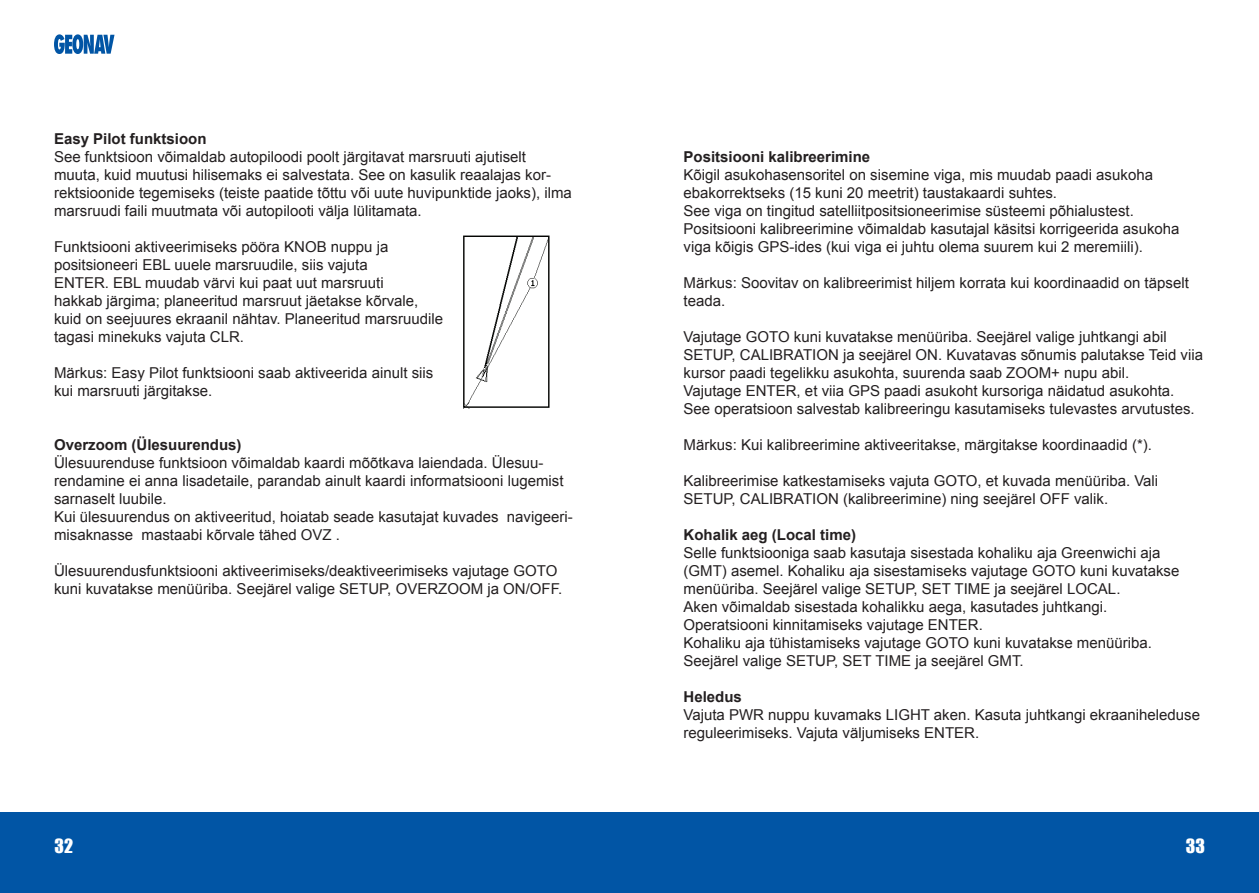
<style>
.page{position:relative;width:1259px;height:893px;background:#fff}
.page>*{position:absolute;margin:0;border:0;box-sizing:border-box;transform-origin:0 0}
.t1{font:18px "Impact";color:#fff}
.t2{font:15px/18px "Arial";color:#231f20}
.t3{font:700 15px "Arial";color:#231f20}
</style>
<div class="page">
<div style="left:0;top:812px;width:629px;height:81px;background:#0155a5"></div>
<svg style="left:54px;top:34px;width:60px;height:20px"></svg>
<div style="left:629px;top:812px;width:630px;height:81px;background:#0155a5"></div>
<img style="left:465px;top:238px;width:82px;height:168px">
<div style="left:463px;top:236px;width:86px;height:172px;border:1px solid #040503"></div>
<p class="t3" style="left:54px;top:131px;width:154px">Easy Pilot funktsioon</p>
<p class="t2" style="left:54px;top:148px;width:519px">See funktsioon võimaldab autopiloodi poolt järgitavat marsruuti ajutiselt muuta, kuid muutusi hilisemaks ei salvestata. See on kasulik reaalajas kor&shy;rektsioonide tegemiseks (teiste paatide tõttu või uute huvipunktide jaoks), ilma marsruudi faili muutmata või autopilooti välja lülitamata.</p>
<p class="t2" style="left:54px;top:238px;width:391px">Funktsiooni aktiveerimiseks pööra KNOB nuppu ja positsioneeri EBL uuele marsruudile, siis vajuta<br>ENTER. EBL muudab värvi kui paat uut marsruuti<br>hakkab järgima; planeeritud marsruut jäetakse kõrvale, kuid on seejuures ekraanil nähtav. Planeeritud marsruudile tagasi minekuks vajuta CLR.</p>
<p class="t2" style="left:54px;top:364px;width:381px">Märkus: Easy Pilot funktsiooni saab aktiveerida ainult siis kui marsruuti järgitakse.</p>
<p class="t3" style="left:54px;top:437px;width:189px">Overzoom (Ülesuurendus)</p>
<p class="t2" style="left:54px;top:454px;width:520px">Ülesuurenduse funktsioon võimaldab kaardi mõõtkava laiendada. Ülesuu&shy;rendamine ei anna lisadetaile, parandab ainult kaardi informatsiooni lugemist sarnaselt luubile.<br>Kui ülesuurendus on aktiveeritud, hoiatab seade kasutajat kuvades navigeeri&shy;misaknasse mastaabi kõrvale tähed OVZ .</p>
<p class="t2" style="left:54px;top:562px;width:510px">Ülesuurendusfunktsiooni aktiveerimiseks/deaktiveerimiseks vajutage GOTO kuni kuvatakse menüüriba. Seejärel valige SETUP, OVERZOOM ja ON/OFF.</p>
<p class="t3" style="left:683px;top:149px;width:188px">Positsiooni kalibreerimine</p>
<p class="t2" style="left:683px;top:166px;width:497px">Kõigil asukohasensoritel on sisemine viga, mis muudab paadi asukoha ebakorrektseks (15 kuni 20 meetrit) taustakaardi suhtes.<br>See viga on tingitud satelliitpositsioneerimise süsteemi põhialustest.<br>Positsiooni kalibreerimine võimaldab kasutajal käsitsi korrigeerida asukoha viga kõigis GPS-ides (kui viga ei juhtu olema suurem kui 2 meremiili).</p>
<p class="t2" style="left:683px;top:274px;width:507px">Märkus: Soovitav on kalibreerimist hiljem korrata kui koordinaadid on täpselt teada.</p>
<p class="t2" style="left:683px;top:328px;width:521px">Vajutage GOTO kuni kuvatakse menüüriba. Seejärel valige juhtkangi abil SETUP, CALIBRATION ja seejärel ON. Kuvatavas sõnumis palutakse Teid viia kursor paadi tegelikku asukohta, suurenda saab ZOOM+ nupu abil.<br>Vajutage ENTER, et viia GPS paadi asukoht kursoriga näidatud asukohta.<br>See operatsioon salvestab kalibreeringu kasutamiseks tulevastes arvutustes.</p>
<p class="t2" style="left:683px;top:436px;width:470px">Märkus: Kui kalibreerimine aktiveeritakse, märgitakse koordinaadid (*).</p>
<p class="t2" style="left:683px;top:472px;width:476px">Kalibreerimise katkestamiseks vajuta GOTO, et kuvada menüüriba. Vali<br>SETUP, CALIBRATION (kalibreerimine) ning seejärel OFF valik.</p>
<p class="t3" style="left:683px;top:527px;width:174px">Kohalik aeg (Local time)</p>
<p class="t2" style="left:683px;top:544px;width:497px">Selle funktsiooniga saab kasutaja sisestada kohaliku aja Greenwichi aja (GMT) asemel. Kohaliku aja sisestamiseks vajutage GOTO kuni kuvatakse menüüriba. Seejärel valige SETUP, SET TIME ja seejärel LOCAL.<br>Aken võimaldab sisestada kohalikku aega, kasutades juhtkangi.<br>Operatsiooni kinnitamiseks vajutage ENTER.<br>Kohaliku aja tühistamiseks vajutage GOTO kuni kuvatakse menüüriba.<br>Seejärel valige SETUP, SET TIME ja seejärel GMT.</p>
<p class="t3" style="left:683px;top:689px;width:60px">Heledus</p>
<p class="t2" style="left:683px;top:706px;width:518px">Vajuta PWR nuppu kuvamaks LIGHT aken. Kasuta juhtkangi ekraaniheleduse reguleerimiseks. Vajuta väljumiseks ENTER.</p>
<p class="t1" style="left:55px;top:835px;width:20px">32</p>
<p class="t1" style="left:1185px;top:835px;width:21px">33</p>
</div>
